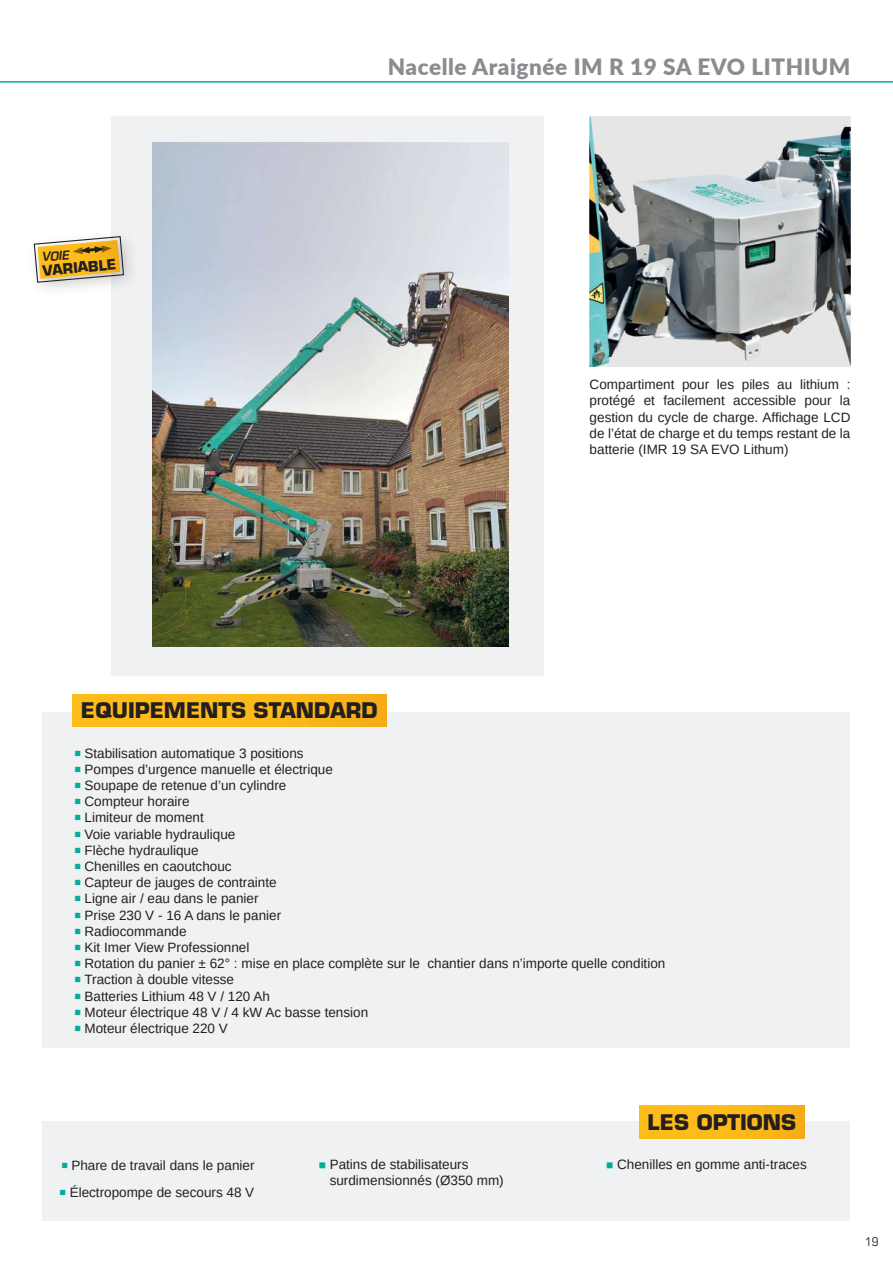
<style>
.page{position:relative;width:893px;height:1263px;background:#fff}
.page>*{position:absolute;margin:0;border:0;box-sizing:border-box;transform-origin:0 0}
.t1{font:900 22.5px "Lato";letter-spacing:.025em;color:#8a8c8f}
.t2{font:700 21px "Eurostile LT Std";color:#231f20}
.t3{font:700 14.1px "Eurostile LT Std";color:#231f20}
.t4{font:13.5px/16.2px "Arimo";color:#231f20}
.t5{font:italic 600 12px "Eurostile LT Std";color:#231f20}
.t6{font:condensed 12px "Eurostile LT Std";color:#231f20}
.s1{font-family:"Minion Pro";font-size:18px;color:#00ae9e}
.s2{font-size:12px;color:#00ae9e}
</style>
<div class="page">
<div style="left:111px;top:116px;width:433px;height:560px;background:#f0f1f2"></div>
<hr style="left:0;top:81px;width:893px;height:2px;background:#00ae9e">
<div style="left:43px;top:1121px;width:807px;height:99px;background:#f0f1f2"></div>
<div style="left:639px;top:1106px;width:166px;height:32px;background:linear-gradient(to right,#ffc01a,#f7b117)"></div>
<img style="left:152px;top:142px;width:356px;height:504px">
<div style="left:43px;top:712px;width:807px;height:336px;background:#f0f1f2"></div>
<div style="left:72px;top:694px;width:314px;height:33px;background:linear-gradient(to right,#ffc01a,#f7b117)"></div>
<div style="left:25px;top:227px;width:116px;height:73px;background:#231f20;opacity:.25"></div>
<svg style="left:33px;top:235px;width:92px;height:48px"></svg>
<img style="left:590px;top:116px;width:260px;height:250px">
<p class="t5" style="left:41px;top:250px;width:29px;rotate:-5deg">VOIE</p>
<p class="t3" style="left:42px;top:262px;width:75px;rotate:-5deg">VARIABLE</p>
<h1 class="t1" style="left:388px;top:50px;width:464px">Nacelle Araignée IM R 19 SA EVO LITHIUM</h1>
<p class="t4" style="left:590px;top:376px;width:262px;text-align:justify">Compartiment pour les piles au lithium : protégé et facilement accessible pour la gestion du cycle de charge. Affichage LCD de l’état de charge et du temps restant de la batterie (IMR 19 SA EVO Lithum)</p>
<h2 class="t2" style="left:81px;top:697px;width:298px">EQUIPEMENTS STANDARD</h2>
<p class="t4" style="left:74px;top:745px;width:231px"><span class="s1">■</span> Stabilisation automatique 3 positions</p>
<p class="t4" style="left:74px;top:761px;width:260px"><span class="s1">■</span> Pompes d’urgence manuelle et électrique</p>
<p class="t4" style="left:74px;top:777px;width:214px"><span class="s1">■</span> Soupape de retenue d’un cylindre</p>
<p class="t4" style="left:74px;top:793px;width:117px"><span class="s1">■</span> Compteur horaire</p>
<p class="t4" style="left:74px;top:810px;width:131px"><span class="s1">■</span> Limiteur de moment</p>
<p class="t4" style="left:74px;top:826px;width:163px"><span class="s1">■</span> Voie variable hydraulique</p>
<p class="t4" style="left:74px;top:842px;width:126px"><span class="s1">■</span> Flèche hydraulique</p>
<p class="t4" style="left:74px;top:858px;width:159px"><span class="s1">■</span> Chenilles en caoutchouc</p>
<p class="t4" style="left:74px;top:874px;width:204px"><span class="s1">■</span> Capteur de jauges de contrainte</p>
<p class="t4" style="left:74px;top:891px;width:186px"><span class="s1">■</span> Ligne air / eau dans le panier</p>
<p class="t4" style="left:74px;top:907px;width:209px"><span class="s1">■</span> Prise 230 V - 16 A dans le panier</p>
<p class="t4" style="left:74px;top:923px;width:114px"><span class="s1">■</span> Radiocommande</p>
<p class="t4" style="left:74px;top:939px;width:177px"><span class="s1">■</span> Kit Imer View Professionnel</p>
<p class="t4" style="left:74px;top:955px;width:593px"><span class="s1">■</span> Rotation du panier ± 62° : mise en place complète sur le chantier dans n’importe quelle condition</p>
<p class="t4" style="left:74px;top:972px;width:161px"><span class="s1">■</span> Traction à double vitesse</p>
<p class="t4" style="left:74px;top:988px;width:197px"><span class="s1">■</span> Batteries Lithium 48 V / 120 Ah</p>
<p class="t4" style="left:74px;top:1004px;width:296px"><span class="s1">■</span> Moteur électrique 48 V / 4 kW Ac basse tension</p>
<p class="t4" style="left:74px;top:1020px;width:155px"><span class="s1">■</span> Moteur électrique 220 V</p>
<h2 class="t2" style="left:648px;top:1109px;width:150px">LES OPTIONS</h2>
<p class="t4" style="left:61px;top:1157px;width:195px"><span class="s1">■</span> Phare de travail dans le panier</p>
<p class="t4" style="left:330px;top:1156px;width:176px;text-indent:-11px"><span class="s2">■</span> Patins de stabilisateurs surdimensionnés (Ø350 mm)</p>
<p class="t4" style="left:606px;top:1156px;width:202px"><span class="s2">■</span> Chenilles en gomme anti-traces</p>
<p class="t4" style="left:59px;top:1184px;width:196px"><span class="s1">■</span> Électropompe de secours 48 V</p>
<p class="t6" style="left:865px;top:1235px;width:15px">19</p>
</div>
